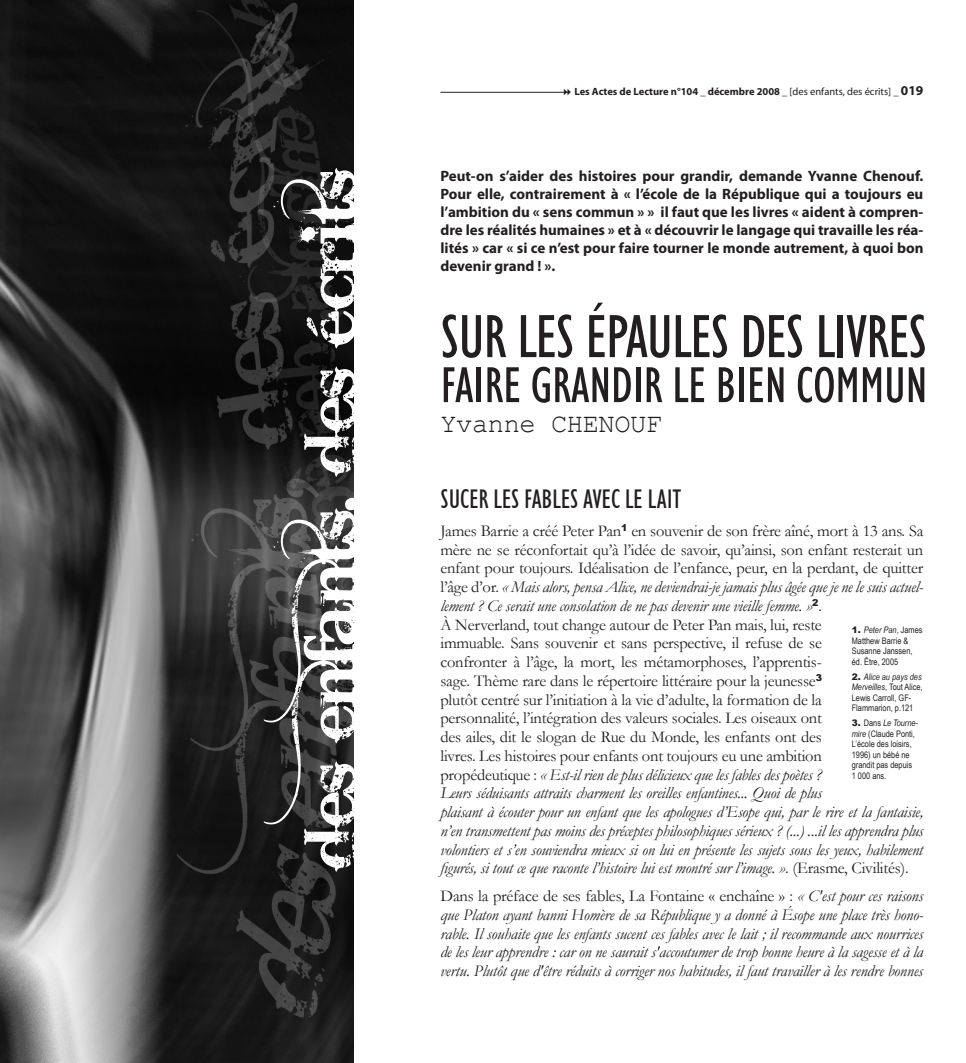
<style>
.page{position:relative;width:966px;height:1063px;background:#fff}
.page>*{position:absolute;margin:0;border:0;box-sizing:border-box;transform-origin:0 0}
.t1{font:72px "Bleeding Cowboys";color:#fff}
.t2{font:condensed 61.5px "Humanist 521 BT";letter-spacing:-.025em;color:#231f20}
.t3{font:condensed 51px "Humanist 521 BT";letter-spacing:-.01em;color:#231f20}
.t4{font:condensed 27px "Humanist 521 BT";letter-spacing:-.01em;color:#231f20}
.t5{font:27px "Courier New";letter-spacing:-.015em;color:#231f20}
.t6{font:16.5px/18.8px "Garamond";letter-spacing:-.015em;color:#231f20}
.t7{font:italic 16.5px/18.8px "Garamond";letter-spacing:-.01em;color:#231f20;text-align:justify}
.t8{font:700 15px/18px "Myriad Pro";color:#231f20;text-align:justify}
.t9{font:700 10.5px "Myriad Pro";color:#231f20}
.t10{font:9px/10.5px "Arial Narrow";color:#231f20}
.s1{font-weight:400}
.s2{font-size:13.5px}
.s3{font-style:italic}
.s4{font-style:normal}
.s5{font-family:"Arial";font-weight:900}
</style>
<div class="page">
<img style="left:0;top:0;width:353px;height:1063px">
<hr style="left:440px;top:92px;width:128px;height:1px;background:#231f20">
<p class="t9" style="left:574px;top:85px;width:350px">Les Actes de Lecture n°104 _ décembre 2008 _ <span class="s1">[des enfants, des écrits] _</span> <span class="s2">019</span></p>
<h1 class="t1" style="left:289px;top:872px;width:705px;rotate:-90deg">des enfants, des écrits</h1>
<p class="t8" style="left:440px;top:167px;width:484px">Peut-on s’aider des histoires pour grandir, demande Yvanne Chenouf.<br>Pour elle, contrairement à « l’école de la République qui a toujours eu l’ambition du « sens commun » » il faut que les livres « aident à compren&shy;dre les réalités humaines » et à « découvrir le langage qui travaille les réa&shy;lités » car « si ce n’est pour faire tourner le monde autrement, à quoi bon devenir grand ! ».</p>
<h2 class="t2" style="left:440px;top:301px;width:488px">SUR LES ÉPAULES DES LIVRES</h2>
<h3 class="t3" style="left:440px;top:355px;width:488px">FAIRE GRANDIR LE BIEN COMMUN</h3>
<h3 class="t5" style="left:440px;top:407px;width:223px">Yvanne CHENOUF</h3>
<h3 class="t4" style="left:440px;top:483px;width:242px">SUCER LES FABLES AVEC LE LAIT</h3>
<p class="t6" style="left:440px;top:521px;width:484px">James Barrie a créé Peter Pan<sup>1</sup> en souvenir de son frère aîné, mort à 13 ans. Sa mère ne se réconfortait qu’à l’idée de savoir, qu’ainsi, son enfant resterait un enfant pour toujours. Idéalisation de l’enfance, peur, en la perdant, de quitter l’âge d’or. <span class="s3">« Mais alors, pensa Alice, ne deviendrai-je jamais plus âgée que je ne le suis actuel&shy;lement ? Ce serait une consolation de ne pas devenir une vieille femme. »</span><sup>2</sup>.<br>À Nerverland, tout change autour de Peter Pan mais, lui, reste<br>immuable. Sans souvenir et sans perspective, il refuse de se<br>confronter à l’âge, la mort, les métamorphoses, l’apprentis-<br>sage. Thème rare dans le répertoire littéraire pour la jeunesse<sup>3<br></sup>plutôt centré sur l’initiation à la vie d’adulte, la formation de la<br>personnalité, l’intégration des valeurs sociales. Les oiseaux ont<br>des ailes, dit le slogan de Rue du Monde, les enfants ont des<br>livres. Les histoires pour enfants ont toujours eu une ambition<br>propédeutique : <span class="s3">« Est-il rien de plus délicieux que les fables des poètes ?<br>Leurs séduisants attraits charment les oreilles enfantines... Quoi de plus<br>plaisant à écouter pour un enfant que les apologues d’Esope qui, par le rire et la fantaisie, n’en transmettent pas moins des préceptes philosophiques sérieux ? (...) ...il les apprendra plus volontiers et s’en souviendra mieux si on lui en présente les sujets sous les yeux, habilement figurés, si tout ce que raconte l’histoire lui est montré sur l’image. »</span>. (Erasme, Civilités).</p>
<p class="t7" style="left:440px;top:886px;width:484px"><span class="s4">Dans la préface de ses fables, La Fontaine « enchaîne » :</span> « C'est pour ces raisons que Platon ayant banni Homère de sa République y a donné à Ésope une place très hono&shy;rable. Il souhaite que les enfants sucent ces fables avec le lait ; il recommande aux nourrices de les leur apprendre : car on ne saurait s'accoutumer de trop bonne heure à la sagesse et à la vertu. Plutôt que d'être réduits à corriger nos habitudes, il faut travailler à les rendre bonnes</p>
<p class="t10" style="left:851px;top:625px;width:72px"><span class="s5">1.</span> <span class="s3">Peter Pan</span>, James<br>Matthew Barrie &amp;<br>Susanne Janssen, éd. Être, 2005</p>
<p class="t10" style="left:851px;top:671px;width:72px"><span class="s5">2.</span> <span class="s3">Alice au pays des<br>Merveilles</span>, Tout Alice,<br>Lewis Carroll, GF-<br>Flammarion, p.121</p>
<p class="t10" style="left:851px;top:718px;width:68px"><span class="s5">3.</span> Dans <span class="s3">Le Tourne&shy;mire</span> (Claude Ponti,<br>L’école des loisirs,<br>1996) un bébé ne grandit pas depuis<br>1 000 ans.</p>
</div>
